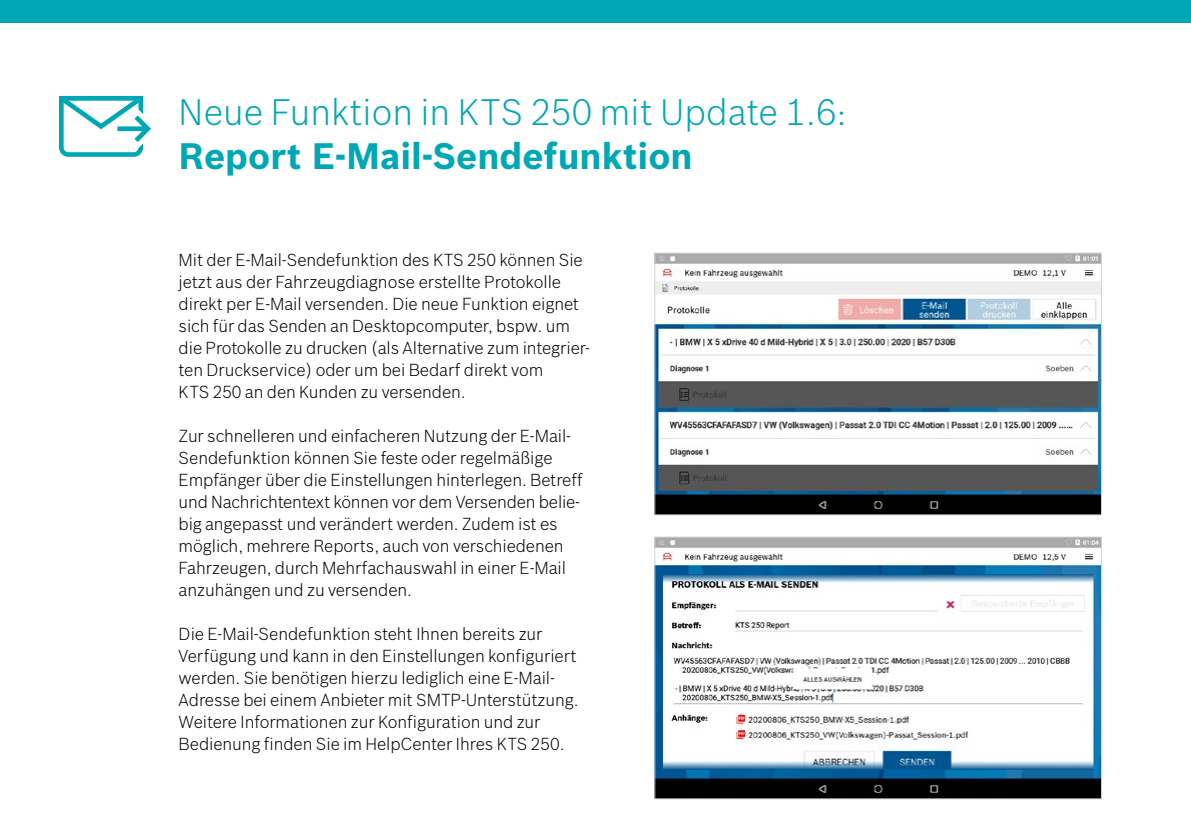
<style>
.page{position:relative;width:1191px;height:840px;background:#fff}
.page>*{position:absolute;margin:0;border:0;box-sizing:border-box;transform-origin:0 0}
.t1{font:300 36px "Bosch Sans";color:#00a8b5}
.t2{font:700 36px "Bosch Sans";color:#00a8b5}
.t3{font:300 17px/22px "Bosch Sans";letter-spacing:-.005em;color:#000}
</style>
<div class="page">
<div style="left:0;top:0;width:1191px;height:23px;background:#00a8b5"></div>
<img style="left:656px;top:255px;width:443px;height:258px">
<div style="left:654px;top:253px;width:447px;height:262px;border:1px solid #d2d4d5"></div>
<img style="left:656px;top:538px;width:443px;height:258px">
<div style="left:654px;top:536px;width:447px;height:262px;border:1px solid #d2d4d5"></div>
<svg style="left:59px;top:96px;width:92px;height:61px"></svg>
<h1 class="t1" style="left:179px;top:90px;width:669px">Neue Funktion in KTS 250 mit Update 1.6:</h1>
<h1 class="t2" style="left:179px;top:134px;width:515px">Report E-Mail-Sendefunktion</h1>
<p class="t3" style="left:179px;top:248px;width:413px">Mit der E-Mail-Sendefunktion des KTS 250 können Sie jetzt aus der Fahrzeugdiagnose erstellte Protokolle direkt per E-Mail versenden. Die neue Funktion eignet sich für das Senden an Desktopcomputer, bspw. um die Protokolle zu drucken (als Alternative zum integrier&shy;ten Druckservice) oder um bei Bedarf direkt vom<br>KTS 250 an den Kunden zu versenden.</p>
<p class="t3" style="left:179px;top:424px;width:406px">Zur schnelleren und einfacheren Nutzung der E-Mail-Sendefunktion können Sie feste oder regelmäßige Empfänger über die Einstellungen hinterlegen. Betreff und Nachrichtentext können vor dem Versenden belie&shy;big angepasst und verändert werden. Zudem ist es möglich, mehrere Reports, auch von verschiedenen Fahrzeugen, durch Mehrfachauswahl in einer E-Mail anzuhängen und zu versenden.</p>
<p class="t3" style="left:179px;top:622px;width:401px">Die E-Mail-Sendefunktion steht Ihnen bereits zur Verfügung und kann in den Einstellungen konfiguriert werden. Sie benötigen hierzu lediglich eine E-Mail-Adresse bei einem Anbieter mit SMTP-Unterstützung.<br>Weitere Informationen zur Konfiguration und zur Bedienung finden Sie im HelpCenter Ihres KTS 250.</p>
</div>
